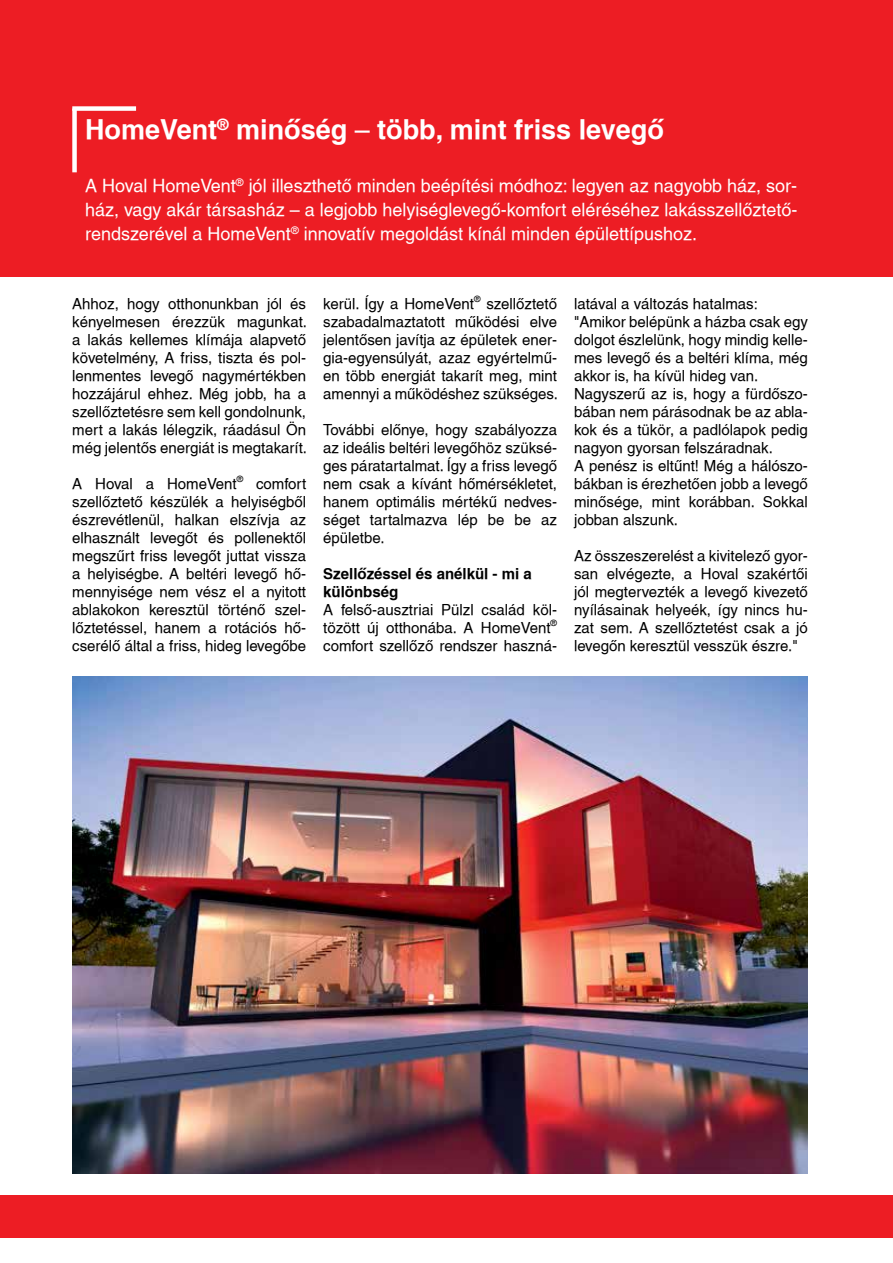
<style>
.page{position:relative;width:893px;height:1263px;background:#fff}
.page>*{position:absolute;margin:0;border:0;box-sizing:border-box;transform-origin:0 0}
.t1{font:700 27px "H Helvetica";color:#fff}
.t2{font:18px/24px "H Helvetica Normal";color:#fff;text-align:justify}
.t3{font:15px/18px "H Helvetica Normal";color:#000;text-align:justify}
.t4{font:700 15px/18px "H Helvetica";color:#000}
.s1{font-family:"H Helvetica Normal";font-weight:400}
</style>
<div class="page">
<div style="left:0;top:1195px;width:893px;height:42px;background:#ed1d24"></div>
<div style="left:0;top:0;width:893px;height:276px;background:#ed1d24"></div>
<div style="left:72px;top:106px;width:64px;height:5px;background:#fff"></div>
<div style="left:72px;top:109px;width:5px;height:63px;background:#fff"></div>
<img style="left:72px;top:676px;width:735px;height:498px">
<h1 class="t1" style="left:85px;top:113px;width:580px">HomeVent<sup>®</sup> minőség <span class="s1">—</span> több, mint friss levegő</h1>
<p class="t2" style="left:85px;top:173px;width:714px">A Hoval HomeVent<sup>®</sup> jól illeszthető minden beépítési módhoz: legyen az nagyobb ház, sor&shy;ház, vagy akár társasház — a legjobb helyiséglevegő-komfort eléréséhez lakásszellőztető&shy;rendszerével a HomeVent<sup>®</sup> innovatív megoldást kínál minden épülettípushoz.</p>
<p class="t3" style="left:72px;top:294px;width:236px">Ahhoz, hogy otthonunkban jól és kényelmesen érezzük magunkat. a lakás kellemes klímája alapvető követelmény, A friss, tiszta és pol&shy;lenmentes levegő nagymértékben hozzájárul ehhez. Még jobb, ha a szellőztetésre sem kell gondolnunk, mert a lakás lélegzik, ráadásul Ön még jelentős energiát is megtakarít.</p>
<p class="t3" style="left:72px;top:474px;width:235px">A Hoval a HomeVent<sup>®</sup> comfort szellőztető készülék a helyiségből észrevétlenül, halkan elszívja az elhasznált levegőt és pollenektől megszűrt friss levegőt juttat vissza a helyiségbe. A beltéri levegő hő&shy;mennyisége nem vész el a nyitott ablakokon keresztül történő szel&shy;lőztetéssel, hanem a rotációs hő&shy;cserélő által a friss, hideg levegőbe</p>
<p class="t3" style="left:323px;top:294px;width:236px">kerül. Így a HomeVent<sup>®</sup> szellőztető szabadalmaztatott működési elve jelentősen javítja az épületek ener&shy;gia-egyensúlyát, azaz egyértelmű&shy;en több energiát takarít meg, mint amennyi a működéshez szükséges.</p>
<p class="t3" style="left:323px;top:420px;width:235px">További előnye, hogy szabályozza az ideális beltéri levegőhöz szüksé&shy;ges páratartalmat. Így a friss levegő nem csak a kívánt hőmérsékletet, hanem optimális mértékű nedves&shy;séget tartalmazva lép be be az épületbe.</p>
<p class="t4" style="left:323px;top:564px;width:210px">Szellőzéssel és anélkül - mi a különbség</p>
<p class="t3" style="left:323px;top:600px;width:235px">A felső-ausztriai Pülzl család köl&shy;tözött új otthonába. A HomeVent<sup>® </sup>comfort szellőző rendszer haszná-</p>
<p class="t3" style="left:574px;top:294px;width:235px;text-align:left">latával a változás hatalmas: "Amikor belépünk a házba csak egy dolgot észlelünk, hogy mindig kelle&shy;mes levegő és a beltéri klíma, még akkor is, ha kívül hideg van.<br>Nagyszerű az is, hogy a fürdőszo&shy;bában nem párásodnak be az abla&shy;kok és a tükör, a padlólapok pedig nagyon gyorsan felszáradnak.<br>A penész is eltűnt! Még a hálószo&shy;bákban is érezhetően jobb a levegő minősége, mint korábban. Sokkal jobban alszunk.</p>
<p class="t3" style="left:574px;top:546px;width:235px">Az összeszerelést a kivitelező gyor&shy;san elvégezte, a Hoval szakértői jól megtervezték a levegő kivezető nyílásainak helyeék, így nincs hu&shy;zat sem. A szellőztetést csak a jó levegőn keresztül vesszük észre."</p>
</div>
